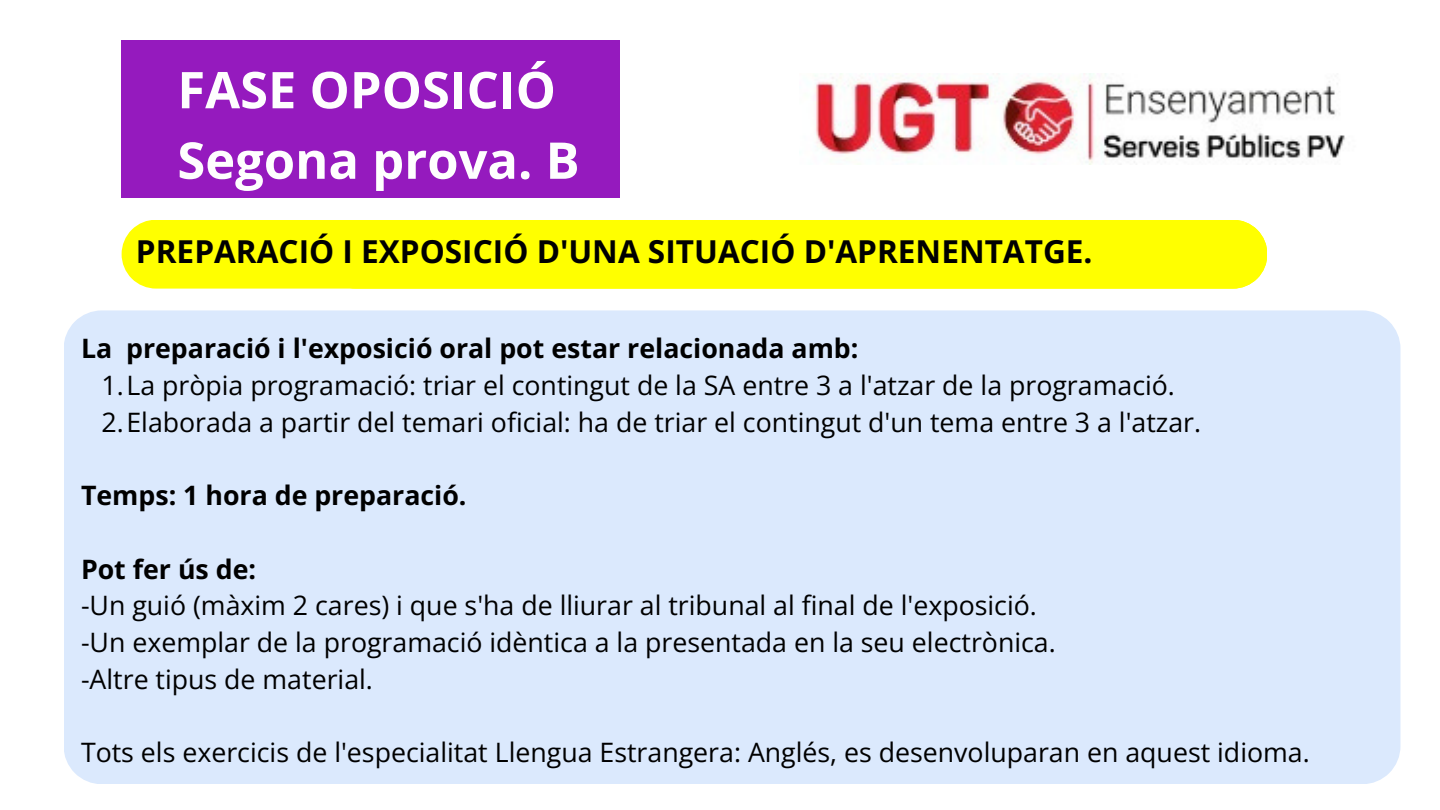
<style>
.page{position:relative;width:1440px;height:810px;background:#fff}
.page>*{position:absolute;margin:0;border:0;box-sizing:border-box;transform-origin:0 0}
.t1{font:700 50.7px "Open Sans";color:#fefefe}
.t2{font:700 31.6px "Open Sans";color:#000}
.t3{font:26.7px "Open Sans";color:#000}
.t4{font:700 26.7px "Open Sans";color:#000}
</style>
<div class="page">
<img style="left:814px;top:74px;width:531px;height:90px">
<div style="left:122px;top:40px;width:498px;height:158px;background:#951abe"></div>
<div style="left:64px;top:310px;width:1337px;height:474px;background:#dbe9fd"></div>
<div style="left:122px;top:220px;width:200px;height:69px;background:#ff0"></div>
<div style="left:322px;top:220px;width:945px;height:69px;background:#ff0"></div>
<p class="t1" style="left:177px;top:54px;width:380px">FASE OPOSICIÓ</p>
<p class="t1" style="left:177px;top:125px;width:404px">Segona prova. B</p>
<p class="t2" style="left:136px;top:229px;width:958px">PREPARACIÓ I EXPOSICIÓ D'UNA SITUACIÓ D'APRENENTATGE.</p>
<p class="t4" style="left:81px;top:329px;width:779px">La preparació i l'exposició oral pot estar relacionada amb:</p>
<p class="t3" style="left:101px;top:366px;width:1075px">1.La pròpia programació: triar el contingut de la SA entre 3 a l'atzar de la programació.</p>
<p class="t3" style="left:101px;top:403px;width:1101px">2.Elaborada a partir del temari oficial: ha de triar el contingut d'un tema entre 3 a l'atzar.</p>
<p class="t4" style="left:81px;top:476px;width:387px">Temps: 1 hora de preparació.</p>
<p class="t4" style="left:81px;top:550px;width:177px">Pot fer ús de:</p>
<p class="t3" style="left:81px;top:587px;width:957px">-Un guió (màxim 2 cares) i que s'ha de lliurar al tribunal al final de l'exposició.</p>
<p class="t3" style="left:81px;top:623px;width:976px">-Un exemplar de la programació idèntica a la presentada en la seu electrònica.</p>
<p class="t3" style="left:81px;top:660px;width:293px">-Altre tipus de material.</p>
<p class="t3" style="left:81px;top:734px;width:1230px">Tots els exercicis de l'especialitat Llengua Estrangera: Anglés, es desenvoluparan en aquest idioma.</p>
</div>
